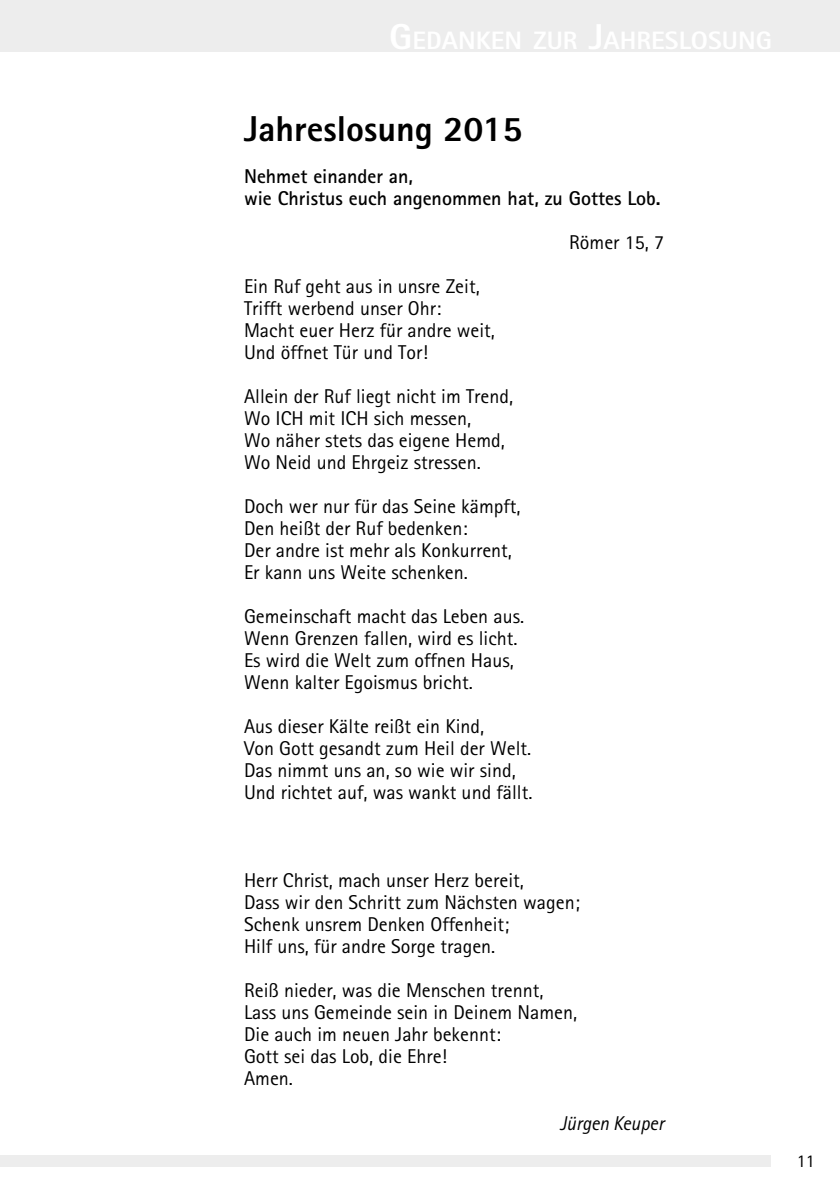
<style>
.page{position:relative;width:840px;height:1191px;background:#fff}
.page>*{position:absolute;margin:0;border:0;box-sizing:border-box;transform-origin:0 0}
.t1{font:800 36px "Rotis Sans Serif";color:#000}
.t2{font:20px/22px "Rotis Sans Serif";color:#000}
.t3{font:700 20px/22px "Rotis Sans Serif";color:#000}
.t4{font:italic 20px "Rotis Sans Serif";color:#000;scale:.95 1}
.t5{font:18px "Rotis Sans Serif";color:#000}
</style>
<div class="page">
<div style="left:0;top:0;width:839px;height:51px;background:#ededed"></div>
<div style="left:0;top:1154px;width:839px;height:12px;background:#ededed"></div>
<div style="left:771px;top:1149px;width:68px;height:22px;background:#fff"></div>
<h1 class="t1" style="left:244px;top:105px;width:280px">Jahreslosung 2015</h1>
<p class="t3" style="left:244px;top:164px;width:418px">Nehmet einander an,<br>wie Christus euch angenommen hat, zu Gottes Lob.</p>
<p class="t2" style="left:568px;top:231px;width:96px">Römer 15, 7</p>
<p class="t2" style="left:244px;top:275px;width:252px">Ein Ruf geht aus in unsre Zeit,<br>Trifft werbend unser Ohr:<br>Macht euer Herz für andre weit,<br>Und öffnet Tür und Tor!</p>
<p class="t2" style="left:244px;top:385px;width:270px">Allein der Ruf liegt nicht im Trend,<br>Wo ICH mit ICH sich messen,<br>Wo näher stets das eigene Hemd,<br>Wo Neid und Ehrgeiz stressen.</p>
<p class="t2" style="left:244px;top:495px;width:278px">Doch wer nur für das Seine kämpft,<br>Den heißt der Ruf bedenken:<br>Der andre ist mehr als Konkurrent,<br>Er kann uns Weite schenken.</p>
<p class="t2" style="left:244px;top:605px;width:281px">Gemeinschaft macht das Leben aus.<br>Wenn Grenzen fallen, wird es licht.<br>Es wird die Welt zum offnen Haus,<br>Wenn kalter Egoismus bricht.</p>
<p class="t2" style="left:244px;top:715px;width:290px">Aus dieser Kälte reißt ein Kind,<br>Von Gott gesandt zum Heil der Welt.<br>Das nimmt uns an, so wie wir sind, Und richtet auf, was wankt und fällt.</p>
<p class="t2" style="left:244px;top:869px;width:337px">Herr Christ, mach unser Herz bereit,<br>Dass wir den Schritt zum Nächsten wagen; Schenk unsrem Denken Offenheit;<br>Hilf uns, für andre Sorge tragen.</p>
<p class="t2" style="left:244px;top:979px;width:334px">Reiß nieder, was die Menschen trennt,<br>Lass uns Gemeinde sein in Deinem Namen,<br>Die auch im neuen Jahr bekennt:<br>Gott sei das Lob, die Ehre!<br>Amen.</p>
<p class="t4" style="left:559px;top:1111px;width:111px">Jürgen Keuper</p>
<p class="t5" style="left:796px;top:1150px;width:19px">11</p>
</div>
